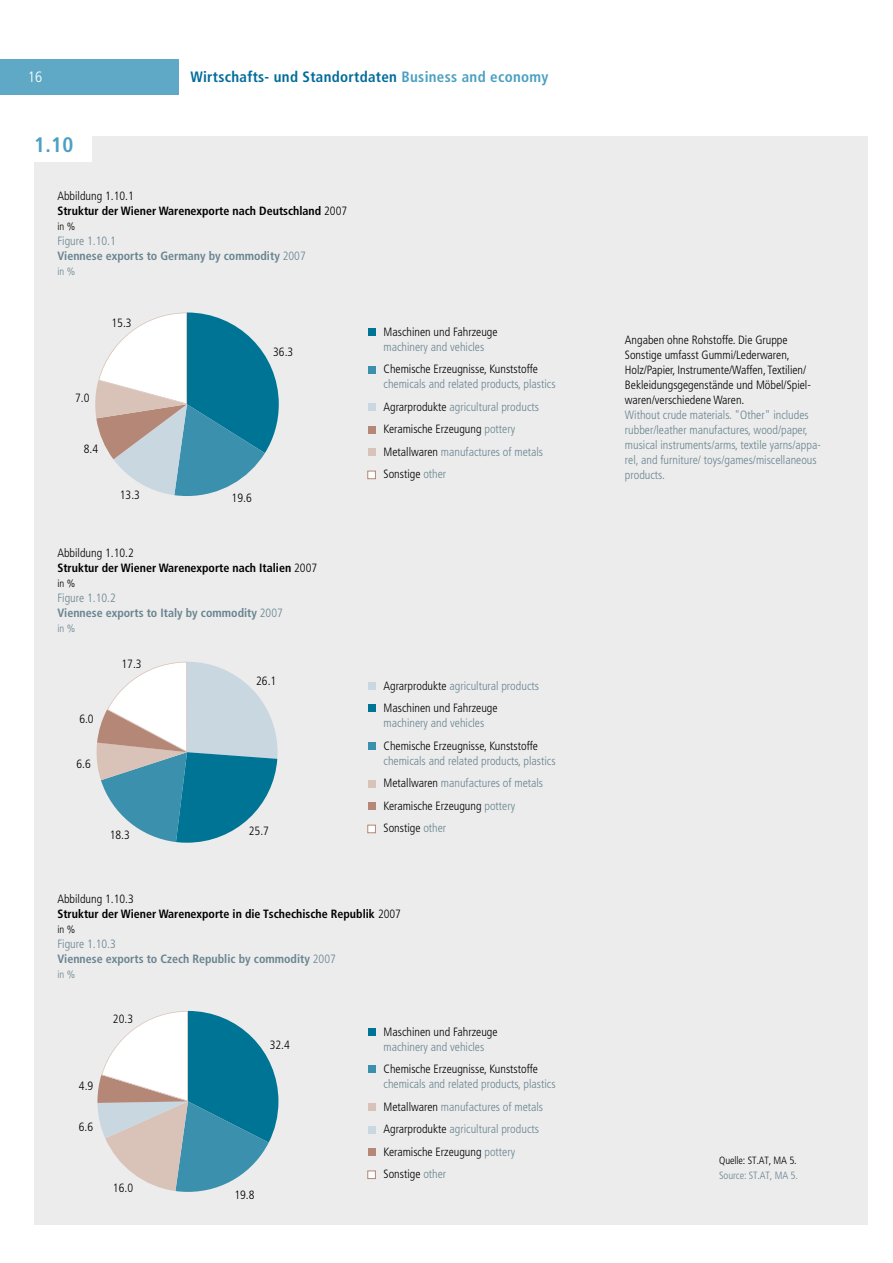
<style>
.page{position:relative;width:893px;height:1263px;background:#fff}
.page>*{position:absolute;margin:0;border:0;box-sizing:border-box;transform-origin:0 0}
.t1{font:700 condensed 21px "Frutiger LT Std";color:#4ba0c1}
.t2{font:700 condensed 15px "Frutiger LT Std";letter-spacing:.02em;color:#006c9a}
.t3{font:300 condensed 15px "Frutiger LT Std";color:#fff}
.t4{font:300 condensed 12px/22.5px "Frutiger LT Std";color:#698490}
.t5{font:300 condensed 12px/15px "Frutiger LT Std";color:#000}
.t6{font:700 condensed 12px/15px "Frutiger LT Std";color:#000}
.t7{font:700 condensed 12px/15px "Frutiger LT Std";color:#698490}
.t8{font:300 condensed 10.5px "Frutiger LT Std";letter-spacing:-.01em;color:#000}
.t9{font:300 condensed 10.5px "Frutiger LT Std";letter-spacing:-.01em;color:#698490}
.s1{color:#4ba0c1}
.s2{font-weight:300}
.s3{color:#000}
.s4{color:#698490}
</style>
<div class="page">
<div style="left:0;top:60px;width:179px;height:35px;background:#5fa9c6"></div>
<div style="left:34px;top:136px;width:833px;height:1089px;background:#ececec"></div>
<svg style="left:97px;top:1011px;width:181px;height:181px"></svg>
<svg style="left:97px;top:662px;width:181px;height:181px"></svg>
<svg style="left:95px;top:312px;width:184px;height:184px"></svg>
<div style="left:368px;top:328px;width:7px;height:8px;background:#007495"></div>
<div style="left:368px;top:366px;width:7px;height:7px;background:#3b90ad"></div>
<div style="left:368px;top:403px;width:7px;height:8px;background:#c9d7e1"></div>
<div style="left:368px;top:426px;width:7px;height:8px;background:#b48777"></div>
<div style="left:368px;top:448px;width:7px;height:8px;background:#d9c3b8"></div>
<div style="left:368px;top:471px;width:7px;height:8px;background:#fff"></div>
<div style="left:367px;top:471px;width:9px;height:8px;border:1px solid #b48777"></div>
<div style="left:368px;top:1028px;width:7px;height:8px;background:#007495"></div>
<div style="left:368px;top:1066px;width:7px;height:7px;background:#3b90ad"></div>
<div style="left:368px;top:1103px;width:7px;height:8px;background:#d9c3b8"></div>
<div style="left:368px;top:1126px;width:7px;height:7px;background:#c9d7e1"></div>
<div style="left:368px;top:1148px;width:7px;height:8px;background:#b48777"></div>
<div style="left:368px;top:1171px;width:7px;height:7px;background:#fff"></div>
<div style="left:367px;top:1170px;width:9px;height:9px;border:1px solid #b48777"></div>
<div style="left:368px;top:682px;width:7px;height:8px;background:#c9d7e1"></div>
<div style="left:368px;top:704px;width:7px;height:8px;background:#007495"></div>
<div style="left:368px;top:742px;width:7px;height:8px;background:#3b90ad"></div>
<div style="left:368px;top:780px;width:7px;height:8px;background:#d9c3b8"></div>
<div style="left:368px;top:802px;width:7px;height:8px;background:#b48777"></div>
<div style="left:368px;top:825px;width:7px;height:8px;background:#fff"></div>
<div style="left:367px;top:825px;width:9px;height:8px;border:1px solid #b48777"></div>
<div style="left:34px;top:136px;width:57px;height:26px;background:#fff"></div>
<p class="t3" style="left:28px;top:69px;width:16px">16</p>
<h1 class="t1" style="left:34px;top:132px;width:41px">1.10</h1>
<p class="t2" style="left:190px;top:68px;width:359px">Wirtschafts- und Standortdaten <span class="s1">Business and economy</span></p>
<p class="t6" style="left:57px;top:188px;width:291px"><span class="s2">Abbildung 1.10.1<br></span>Struktur der Wiener Warenexporte nach Deutschland <span class="s2">2007</span></p>
<p class="t8" style="left:57px;top:221px;width:20px">in %</p>
<p class="t7" style="left:57px;top:233px;width:250px"><span class="s2">Figure 1.10.1<br></span>Viennese exports to Germany by commodity <span class="s2">2007</span></p>
<p class="t9" style="left:57px;top:266px;width:20px">in %</p>
<p class="t5" style="left:111px;top:315px;width:22px">15.3</p>
<p class="t5" style="left:75px;top:391px;width:16px">7.0</p>
<p class="t5" style="left:84px;top:442px;width:16px">8.4</p>
<p class="t5" style="left:120px;top:487px;width:22px">13.3</p>
<p class="t5" style="left:232px;top:490px;width:22px">19.6</p>
<p class="t5" style="left:273px;top:345px;width:22px">36.3</p>
<p class="t6" style="left:57px;top:545px;width:261px"><span class="s2">Abbildung 1.10.2<br></span>Struktur der Wiener Warenexporte nach Italien <span class="s2">2007</span></p>
<p class="t8" style="left:57px;top:577px;width:20px">in %</p>
<p class="t7" style="left:57px;top:590px;width:227px"><span class="s2">Figure 1.10.2<br></span>Viennese exports to Italy by commodity <span class="s2">2007</span></p>
<p class="t9" style="left:57px;top:622px;width:20px">in %</p>
<p class="t5" style="left:79px;top:712px;width:16px">6.0</p>
<p class="t5" style="left:76px;top:756px;width:16px">6.6</p>
<p class="t5" style="left:122px;top:657px;width:22px">17.3</p>
<p class="t5" style="left:110px;top:828px;width:22px">18.3</p>
<p class="t5" style="left:256px;top:673px;width:22px">26.1</p>
<p class="t5" style="left:249px;top:824px;width:22px">25.7</p>
<p class="t5" style="left:384px;top:324px;width:115px">Maschinen und Fahrzeuge</p>
<p class="t4" style="left:384px;top:336px;width:102px">machinery and vehicles</p>
<p class="t5" style="left:384px;top:362px;width:156px">Chemische Erzeugnisse, Kunststoffe</p>
<p class="t4" style="left:384px;top:373px;width:173px">chemicals and related products, plastics<br><span class="s3">Agrarprodukte</span> agricultural products<br><span class="s3">Keramische Erzeugung</span> pottery<br><span class="s3">Metallwaren</span> manufactures of metals<br><span class="s3">Sonstige</span> other</p>
<p class="t5" style="left:384px;top:675px;width:157px;line-height:22.5px">Agrarprodukte <span class="s4">agricultural products<br></span>Maschinen und Fahrzeuge</p>
<p class="t4" style="left:384px;top:712px;width:102px">machinery and vehicles</p>
<p class="t5" style="left:384px;top:738px;width:156px">Chemische Erzeugnisse, Kunststoffe</p>
<p class="t4" style="left:384px;top:750px;width:173px">chemicals and related products, plastics<br><span class="s3">Metallwaren</span> manufactures of metals<br><span class="s3">Keramische Erzeugung</span> pottery<br><span class="s3">Sonstige</span> other</p>
<p class="t6" style="left:57px;top:891px;width:345px"><span class="s2">Abbildung 1.10.3<br></span>Struktur der Wiener Warenexporte in die Tschechische Republik <span class="s2">2007</span></p>
<p class="t8" style="left:57px;top:923px;width:20px">in %</p>
<p class="t7" style="left:57px;top:936px;width:280px"><span class="s2">Figure 1.10.3<br></span>Viennese exports to Czech Republic by commodity <span class="s2">2007</span></p>
<p class="t9" style="left:57px;top:968px;width:20px">in %</p>
<p class="t5" style="left:113px;top:1011px;width:22px">20.3</p>
<p class="t5" style="left:79px;top:1078px;width:16px">4.9</p>
<p class="t5" style="left:79px;top:1119px;width:16px">6.6</p>
<p class="t5" style="left:113px;top:1181px;width:22px">16.0</p>
<p class="t5" style="left:270px;top:1037px;width:22px">32.4</p>
<p class="t5" style="left:234px;top:1187px;width:22px">19.8</p>
<p class="t5" style="left:384px;top:1024px;width:115px">Maschinen und Fahrzeuge</p>
<p class="t4" style="left:384px;top:1035px;width:102px">machinery and vehicles</p>
<p class="t5" style="left:384px;top:1062px;width:156px">Chemische Erzeugnisse, Kunststoffe</p>
<p class="t4" style="left:384px;top:1073px;width:173px">chemicals and related products, plastics<br><span class="s3">Metallwaren</span> manufactures of metals<br><span class="s3">Agrarprodukte</span> agricultural products<br><span class="s3">Keramische Erzeugung</span> pottery<br><span class="s3">Sonstige</span> other</p>
<p class="t5" style="left:625px;top:332px;width:188px">Angaben ohne Rohstoffe. Die Gruppe Sonstige umfasst Gummi/Lederwaren, Holz/Papier, Instrumente/Waffen, Textilien/ Bekleidungsgegenstände und Möbel/Spiel&shy;waren/verschiedene Waren.</p>
<p class="t4" style="left:625px;top:407px;width:198px;line-height:15px">Without crude materials. "Other" includes rubber/leather manufactures, wood/paper, musical instruments/arms, textile yarns/appa&shy;rel, and furniture/ toys/games/miscellaneous products.</p>
<p class="t8" style="left:719px;top:1154px;width:79px">Quelle: ST.AT, MA 5.</p>
<p class="t9" style="left:719px;top:1169px;width:80px">Source: ST.AT, MA 5.</p>
</div>
